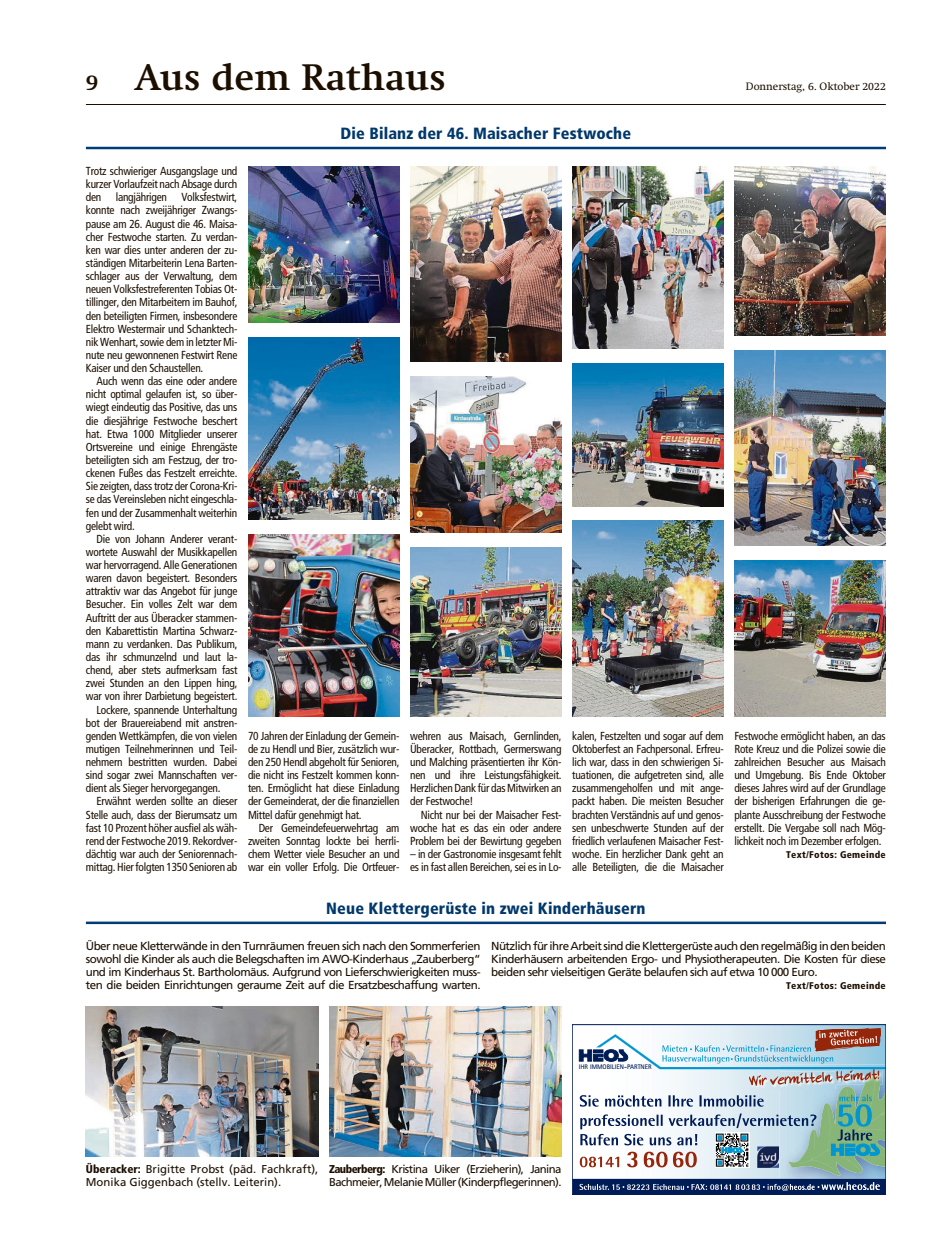
<style>
.page{position:relative;width:939px;height:1248px;background:#fff}
.page>*{position:absolute;margin:0;border:0;box-sizing:border-box;transform-origin:0 0}
.t1{font:700 36.25px "Swift";letter-spacing:.01em;color:#1c0f00}
.t2{font:900 condensed 16.25px "Frutiger";letter-spacing:.01em;color:#00386b}
.t3{font:condensed 11.62px/13.1px "Frutiger";letter-spacing:-.02em;color:#1c0f00;text-align:justify}
.t4{font:11.62px/13.1px "Frutiger";letter-spacing:-.05em;color:#1c0f00;text-align:justify}
.t5{font:11.38px/13.1px "Frutiger";letter-spacing:-.05em;color:#1c0f00}
.t6{font:11.38px/13.1px "Frutiger";color:#1c0f00}
.t7{font:10.62px "Swift";color:#1c0f00}
.t8{font:900 condensed 9.75px "Frutiger";letter-spacing:.03em;color:#1c0f00}
.t9{font:700 6.62px "Rotis Sans Serif";color:#001c57}
.s1{font-size:21.25px}
.s2{font-weight:900;font-stretch:condensed}
</style>
<div class="page">
<hr style="left:86px;top:104px;width:800px;height:1px;background:#1c0f00">
<img style="left:86px;top:1006px;width:232px;height:150px">
<img style="left:329px;top:1006px;width:233px;height:150px">
<hr style="left:86px;top:921px;width:800px;height:3px;background:#003d78">
<hr style="left:86px;top:147px;width:800px;height:2px;background:#003d78">
<img style="left:248px;top:166px;width:152px;height:156px">
<img style="left:248px;top:337px;width:152px;height:182px">
<img style="left:248px;top:534px;width:152px;height:182px">
<img style="left:572px;top:166px;width:152px;height:182px">
<img style="left:734px;top:166px;width:152px;height:169px">
<img style="left:734px;top:560px;width:152px;height:156px">
<img style="left:734px;top:350px;width:152px;height:195px">
<img style="left:410px;top:376px;width:152px;height:156px">
<img style="left:410px;top:547px;width:152px;height:169px">
<img style="left:410px;top:166px;width:152px;height:196px">
<img style="left:572px;top:521px;width:152px;height:195px">
<img style="left:572px;top:363px;width:152px;height:143px">
<svg style="left:574px;top:1027px;width:310px;height:165px"></svg>
<div style="left:572px;top:1024px;width:314px;height:170px;border:1px solid #001c57"></div>
<h1 class="t1" style="left:86px;top:56px;width:362px"><span class="s1">9</span> Aus dem Rathaus</h1>
<h2 class="t2" style="left:341px;top:128px;width:292px">Die Bilanz der 46. Maisacher Festwoche</h2>
<p class="t7" style="left:746px;top:82px;width:141px">Donnerstag, 6. Oktober 2022</p>
<p class="t3" style="left:86px;top:166px;width:153px">Trotz schwieriger Ausgangslage und kurzer Vorlaufzeit nach Absage durch den langjährigen Volksfestwirt, konnte nach zweijähriger Zwangs&shy;pause am 26. August die 46. Maisa&shy;cher Festwoche starten. Zu verdan&shy;ken war dies unter anderen der zu&shy;ständigen Mitarbeiterin Lena Barten&shy;schlager aus der Verwaltung, dem neuen Volksfestreferenten Tobias Ot&shy;tillinger, den Mitarbeitern im Bauhof, den beteiligten Firmen, insbesondere Elektro Westermair und Schanktech&shy;nik Wenhart, sowie dem in letzter Mi&shy;nute neu gewonnenen Festwirt Rene Kaiser und den Schaustellen.</p>
<p class="t3" style="left:86px;top:376px;width:153px;text-indent:11px">Auch wenn das eine oder andere nicht optimal gelaufen ist, so über&shy;wiegt eindeutig das Positive, das uns die diesjährige Festwoche beschert hat. Etwa 1000 Mitglieder unserer Ortsvereine und einige Ehrengäste beteiligten sich am Festzug, der tro&shy;ckenen Fußes das Festzelt erreichte.<br>Sie zeigten, dass trotz der Corona-Kri&shy;se das Vereinsleben nicht eingeschla&shy;fen und der Zusammenhalt weiterhin gelebt wird.</p>
<p class="t3" style="left:97px;top:533px;width:142px">Die von Johann Anderer verant-</p>
<p class="t3" style="left:86px;top:546px;width:153px">wortete Auswahl der Musikkapellen</p>
<p class="t3" style="left:86px;top:559px;width:153px">war hervorragend. Alle Generationen</p>
<p class="t3" style="left:86px;top:573px;width:153px">waren davon begeistert. Besonders</p>
<p class="t3" style="left:86px;top:586px;width:153px">attraktiv war das Angebot für junge</p>
<p class="t3" style="left:86px;top:599px;width:153px">Besucher. Ein volles Zelt war dem</p>
<p class="t3" style="left:86px;top:612px;width:153px">Auftritt der aus Überacker stammen-</p>
<p class="t3" style="left:86px;top:625px;width:153px">den Kabarettistin Martina Schwarz-</p>
<p class="t3" style="left:86px;top:638px;width:153px">mann zu verdanken. Das Publikum,</p>
<p class="t3" style="left:86px;top:651px;width:153px">das ihr schmunzelnd und laut la-</p>
<p class="t3" style="left:86px;top:664px;width:153px">chend, aber stets aufmerksam fast</p>
<p class="t3" style="left:86px;top:678px;width:153px">zwei Stunden an den Lippen hing,</p>
<p class="t3" style="left:86px;top:691px;width:153px">war von ihrer Darbietung begeistert.</p>
<p class="t3" style="left:97px;top:704px;width:142px">Lockere, spannende Unterhaltung</p>
<p class="t3" style="left:86px;top:717px;width:153px">bot der Brauereiabend mit anstren-</p>
<p class="t3" style="left:86px;top:730px;width:153px">genden Wettkämpfen, die von vielen</p>
<p class="t3" style="left:86px;top:743px;width:153px">mutigen Teilnehmerinnen und Teil-</p>
<p class="t3" style="left:86px;top:756px;width:153px">nehmern bestritten wurden. Dabei</p>
<p class="t3" style="left:86px;top:769px;width:153px">sind sogar zwei Mannschaften ver-</p>
<p class="t3" style="left:86px;top:782px;width:136px">dient als Sieger hervorgegangen.</p>
<p class="t3" style="left:97px;top:796px;width:142px">Erwähnt werden sollte an dieser</p>
<p class="t3" style="left:86px;top:809px;width:153px">Stelle auch, dass der Bierumsatz um</p>
<p class="t3" style="left:86px;top:822px;width:153px">fast 10 Prozent höher ausfiel als wäh-</p>
<p class="t3" style="left:86px;top:835px;width:153px">rend der Festwoche 2019. Rekordver-</p>
<p class="t3" style="left:86px;top:848px;width:153px">dächtig war auch der Seniorennach-</p>
<p class="t3" style="left:86px;top:861px;width:153px">mittag. Hier folgten 1350 Senioren ab</p>
<p class="t3" style="left:248px;top:730px;width:153px">70 Jahren der Einladung der Gemein&shy;de zu Hendl und Bier, zusätzlich wur&shy;den 250 Hendl abgeholt für Senioren, die nicht ins Festzelt kommen konn&shy;ten. Ermöglicht hat diese Einladung der Gemeinderat, der die finanziellen Mittel dafür genehmigt hat.</p>
<p class="t3" style="left:248px;top:822px;width:153px;text-indent:11px">Der Gemeindefeuerwehrtag am zweiten Sonntag lockte bei herrli&shy;chem Wetter viele Besucher an und war ein voller Erfolg. Die Ortfeuer-</p>
<p class="t3" style="left:410px;top:730px;width:153px">wehren aus Maisach, Gernlinden, Überacker, Rottbach, Germerswang und Malching präsentierten ihr Kön&shy;nen und ihre Leistungsfähigkeit.<br>Herzlichen Dank für das Mitwirken an der Festwoche!</p>
<p class="t3" style="left:410px;top:809px;width:153px;text-indent:11px">Nicht nur bei der Maisacher Fest&shy;woche hat es das ein oder andere Problem bei der Bewirtung gegeben</p>
<p class="t3" style="left:410px;top:848px;width:153px">– in der Gastronomie insgesamt fehlt es in fast allen Bereichen, sei es in Lo-</p>
<p class="t3" style="left:572px;top:730px;width:153px">kalen, Festzelten und sogar auf dem Oktoberfest an Fachpersonal. Erfreu&shy;lich war, dass in den schwierigen Si&shy;tuationen, die aufgetreten sind, alle zusammengeholfen und mit ange&shy;packt haben. Die meisten Besucher brachten Verständnis auf und genos&shy;sen unbeschwerte Stunden auf der friedlich verlaufenen Maisacher Fest&shy;woche. Ein herzlicher Dank geht an alle Beteiligten, die die Maisacher</p>
<p class="t3" style="left:734px;top:730px;width:153px">Festwoche ermöglicht haben, an das Rote Kreuz und die Polizei sowie die zahlreichen Besucher aus Maisach und Umgebung. Bis Ende Oktober dieses Jahres wird auf der Grundlage der bisherigen Erfahrungen die ge&shy;plante Ausschreibung der Festwoche erstellt. Die Vergabe soll nach Mög&shy;lichkeit noch im Dezember erfolgen.</p>
<p class="t8" style="left:786px;top:851px;width:101px">Text/Fotos: Gemeinde</p>
<h2 class="t2" style="left:326px;top:902px;width:321px">Neue Klettergerüste in zwei Kinderhäusern</h2>
<p class="t4" style="left:86px;top:940px;width:396px">Über neue Kletterwände in den Turnräumen freuen sich nach den Sommerferien sowohl die Kinder als auch die Belegschaften im AWO-Kinderhaus „Zauberberg“ und im Kinderhaus St. Bartholomäus. Aufgrund von Lieferschwierigkeiten muss&shy;ten die beiden Einrichtungen geraume Zeit auf die Ersatzbeschaffung warten.</p>
<p class="t4" style="left:491px;top:940px;width:396px">Nützlich für ihre Arbeit sind die Klettergerüste auch den regelmäßig in den beiden Kinderhäusern arbeitenden Ergo- und Physiotherapeuten. Die Kosten für diese beiden sehr vielseitigen Geräte belaufen sich auf etwa 10 000 Euro.</p>
<p class="t8" style="left:786px;top:982px;width:101px">Text/Fotos: Gemeinde</p>
<p class="t9" style="left:579px;top:1064px;width:74px">IHR IMMOBILIEN-PARTNER</p>
<p class="t6" style="left:86px;top:1163px;width:234px"><span class="s2">Überacker:</span> Brigitte Probst (päd. Fachkraft),<br>Monika Giggenbach (stellv. Leiterin).</p>
<p class="t5" style="left:329px;top:1163px;width:234px"><span class="s2">Zauberberg:</span> Kristina Uiker (Erzieherin), Janina<br>Bachmeier, Melanie Müller (Kinderpflegerinnen).</p>
</div>
